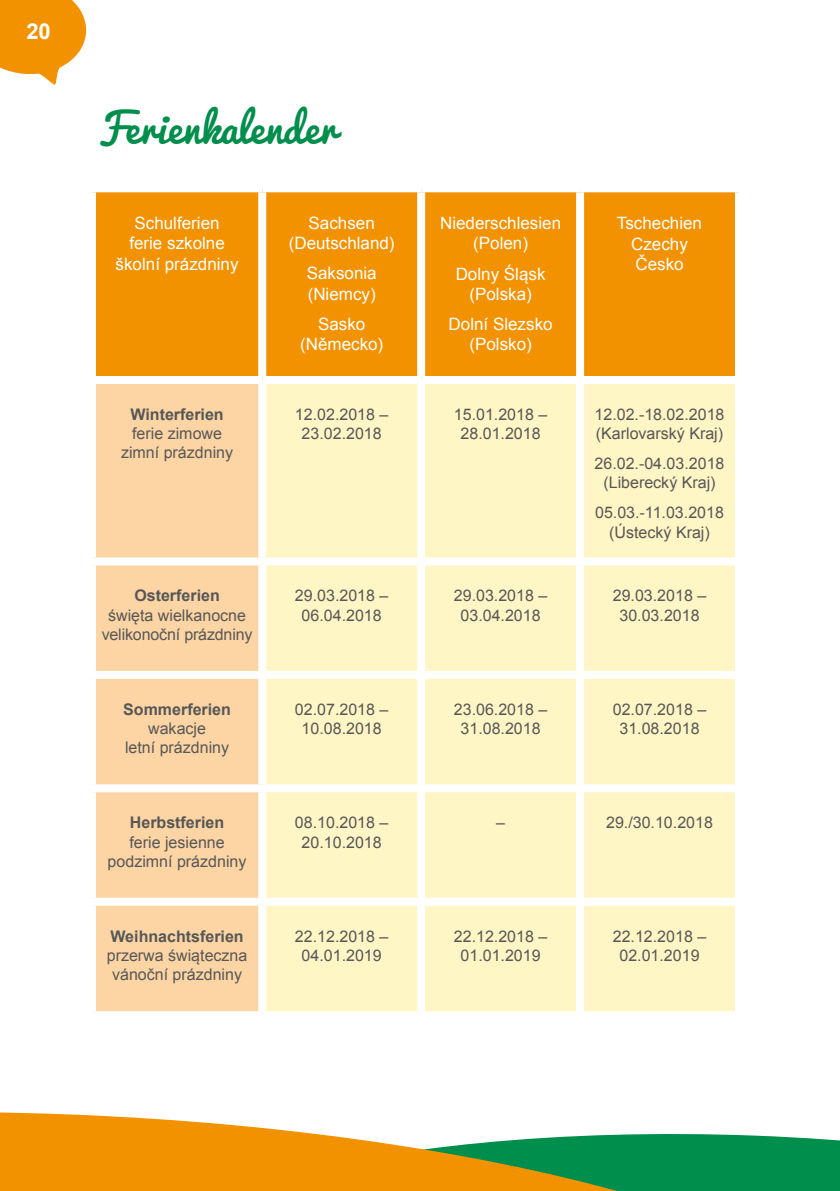
<style>
.page{position:relative;width:840px;height:1191px;background:#fff}
.page>*{position:absolute;margin:0;border:0;box-sizing:border-box;transform-origin:0 0}
.t1{font:40px "Pacifico";color:#008e4d}
.t2{font:700 22px "Arial";color:#fff}
.t3{font:17px/20.4px "Arial";color:#fff;text-align:center}
.t4{font:16px/19.2px "Arial";color:#575756;text-align:center}
.t5{font:700 16px "Arial";color:#575756}
</style>
<div class="page">
<svg style="left:0;top:1112px;width:309px;height:79px;background:#f49d1a"></svg>
<svg style="left:309px;top:1133px;width:530px;height:58px;background:#689a44"></svg>
<div style="left:96px;top:192px;width:638px;height:184px;background:#f39200"></div>
<div style="left:96px;top:384px;width:162px;height:627px;background:#fdd5a5"></div>
<div style="left:266px;top:384px;width:468px;height:627px;background:#fff5c5"></div>
<div style="left:258px;top:192px;width:8px;height:184px;background:#fff"></div>
<div style="left:417px;top:192px;width:8px;height:184px;background:#fff"></div>
<svg style="left:575px;top:192px;width:8px;height:184px"></svg>
<div style="left:417px;top:384px;width:8px;height:173px;background:#fff"></div>
<div style="left:575px;top:384px;width:8px;height:173px;background:#fff"></div>
<div style="left:88px;top:557px;width:174px;height:8px;background:#fff"></div>
<div style="left:262px;top:557px;width:159px;height:8px;background:#fff"></div>
<div style="left:421px;top:557px;width:158px;height:8px;background:#fff"></div>
<div style="left:417px;top:565px;width:8px;height:106px;background:#fff"></div>
<div style="left:579px;top:557px;width:163px;height:8px;background:#fff"></div>
<div style="left:575px;top:565px;width:8px;height:106px;background:#fff"></div>
<div style="left:88px;top:671px;width:174px;height:8px;background:#fff"></div>
<div style="left:262px;top:671px;width:159px;height:8px;background:#fff"></div>
<div style="left:421px;top:671px;width:158px;height:8px;background:#fff"></div>
<div style="left:417px;top:679px;width:8px;height:105px;background:#fff"></div>
<div style="left:579px;top:671px;width:163px;height:8px;background:#fff"></div>
<div style="left:575px;top:679px;width:8px;height:105px;background:#fff"></div>
<div style="left:88px;top:784px;width:174px;height:8px;background:#fff"></div>
<div style="left:262px;top:784px;width:159px;height:8px;background:#fff"></div>
<div style="left:421px;top:784px;width:158px;height:8px;background:#fff"></div>
<div style="left:417px;top:792px;width:8px;height:105px;background:#fff"></div>
<div style="left:579px;top:784px;width:163px;height:8px;background:#fff"></div>
<div style="left:575px;top:792px;width:8px;height:105px;background:#fff"></div>
<div style="left:88px;top:897px;width:174px;height:8px;background:#fff"></div>
<div style="left:262px;top:897px;width:159px;height:8px;background:#fff"></div>
<div style="left:421px;top:897px;width:158px;height:8px;background:#fff"></div>
<div style="left:417px;top:905px;width:8px;height:106px;background:#fff"></div>
<div style="left:579px;top:897px;width:163px;height:8px;background:#fff"></div>
<div style="left:575px;top:905px;width:8px;height:106px;background:#fff"></div>
<svg style="left:0;top:0;width:87px;height:85px"></svg>
<h2 class="t2" style="left:26px;top:17px;width:26px">20</h2>
<h1 class="t1" style="left:98px;top:107px;width:240px">Ferienkalender</h1>
<p class="t3" style="left:116px;top:213px;width:124px">Schulferien<br>ferie szkolne školní prázdniny</p>
<p class="t3" style="left:288px;top:213px;width:107px">Sachsen (Deutschland)</p>
<p class="t3" style="left:306px;top:263px;width:71px;text-align:left">Saksonia (Niemcy)</p>
<p class="t3" style="left:300px;top:314px;width:85px">Sasko (Německo)</p>
<p class="t3" style="left:440px;top:213px;width:122px">Niederschlesien (Polen)</p>
<p class="t3" style="left:455px;top:263px;width:91px">Dolny Śląsk (Polska)</p>
<p class="t3" style="left:448px;top:314px;width:105px">Dolní Slezsko (Polsko)</p>
<p class="t3" style="left:616px;top:213px;width:87px">Tschechien<br>Czechy<br>Česko</p>
<p class="t5" style="left:130px;top:404px;width:95px">Winterferien</p>
<p class="t4" style="left:121px;top:424px;width:114px">ferie zimowe zimní prázdniny</p>
<p class="t5" style="left:134px;top:585px;width:87px">Osterferien</p>
<p class="t4" style="left:102px;top:605px;width:152px">święta wielkanocne velikonoční prázdniny</p>
<p class="t5" style="left:123px;top:698px;width:109px">Sommerferien</p>
<p class="t4" style="left:125px;top:719px;width:106px">wakacje<br>letní prázdniny</p>
<p class="t5" style="left:130px;top:812px;width:96px">Herbstferien</p>
<p class="t4" style="left:108px;top:832px;width:140px">ferie jesienne podzimní prázdniny</p>
<p class="t5" style="left:110px;top:925px;width:135px">Weihnachtsferien</p>
<p class="t4" style="left:107px;top:946px;width:142px">przerwa świąteczna vánoční prázdniny</p>
<p class="t4" style="left:295px;top:405px;width:95px">12.02.2018 –<br>23.02.2018</p>
<p class="t4" style="left:453px;top:405px;width:95px">15.01.2018 –<br>28.01.2018</p>
<p class="t4" style="left:594px;top:405px;width:131px;text-align:left">12.02.-18.02.2018 (Karlovarský Kraj)</p>
<p class="t4" style="left:594px;top:454px;width:131px">26.02.-04.03.2018 (Liberecký Kraj)</p>
<p class="t4" style="left:594px;top:503px;width:130px">05.03.-11.03.2018 (Ústecký Kraj)</p>
<p class="t4" style="left:295px;top:586px;width:95px">29.03.2018 –<br>06.04.2018</p>
<p class="t4" style="left:453px;top:586px;width:95px">29.03.2018 –<br>03.04.2018</p>
<p class="t4" style="left:612px;top:586px;width:95px">29.03.2018 –<br>30.03.2018</p>
<p class="t4" style="left:295px;top:700px;width:95px">02.07.2018 –<br>10.08.2018</p>
<p class="t4" style="left:453px;top:700px;width:95px">23.06.2018 –<br>31.08.2018</p>
<p class="t4" style="left:612px;top:700px;width:95px">02.07.2018 –<br>31.08.2018</p>
<p class="t4" style="left:295px;top:813px;width:95px">08.10.2018 –<br>20.10.2018</p>
<p class="t4" style="left:496px;top:813px;width:10px">–</p>
<p class="t4" style="left:605px;top:813px;width:108px">29./30.10.2018</p>
<p class="t4" style="left:295px;top:926px;width:95px">22.12.2018 –<br>04.01.2019</p>
<p class="t4" style="left:453px;top:926px;width:95px">22.12.2018 –<br>01.01.2019</p>
<p class="t4" style="left:612px;top:926px;width:95px">22.12.2018 –<br>02.01.2019</p>
</div>
